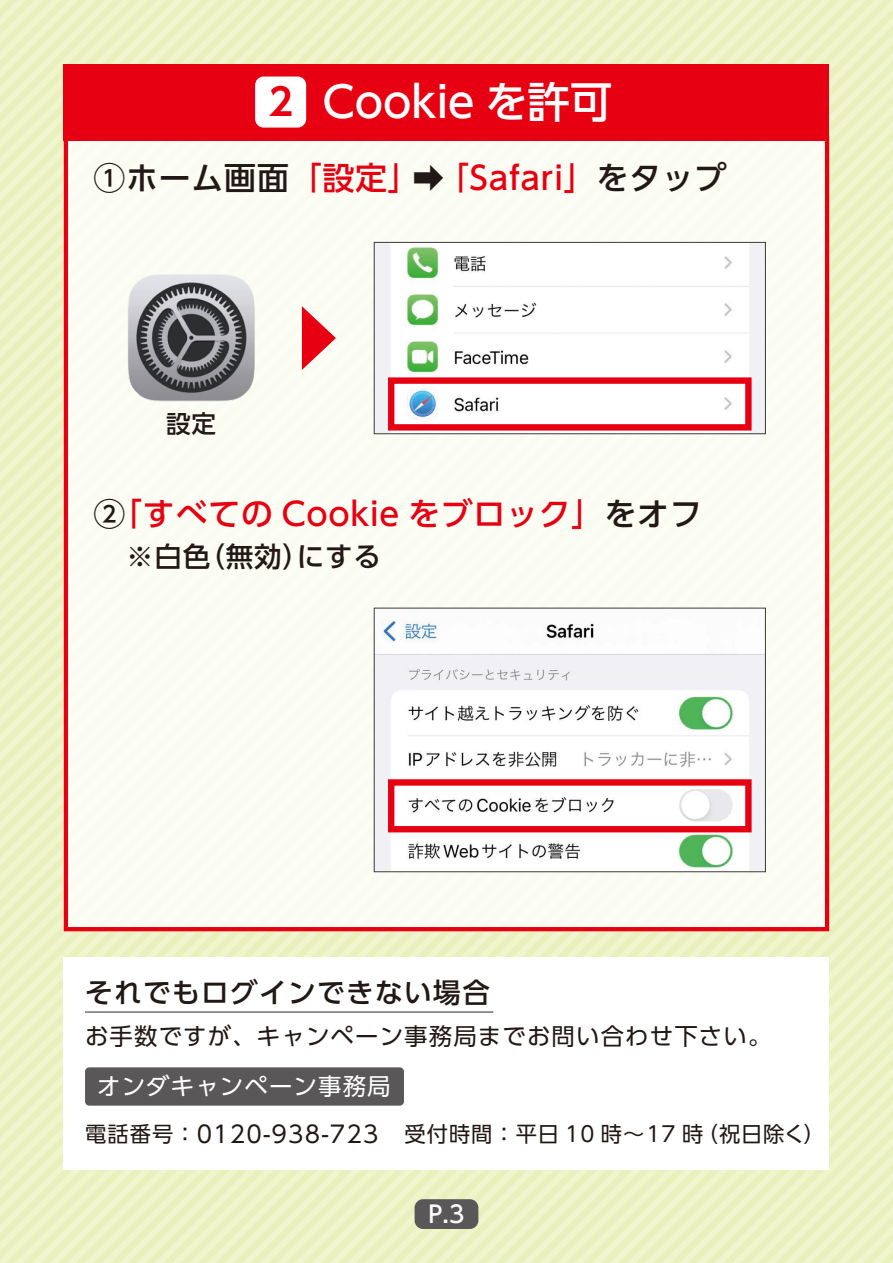
<style>
.page{position:relative;width:893px;height:1263px;background:#edf3c6}
.page>*{position:absolute;margin:0;border:0;box-sizing:border-box;transform-origin:0 0}
.t1{font:500 42.45px "UD Shin Go Pro";color:#fff}
.t2{font:700 37.2px "UD Shin Go Pro De";color:#e60012}
.t3{font:500 31.95px "UD Shin Go Pro";letter-spacing:.025em;color:#e60012}
.t4{font:500 27.6px "UD Shin Go Pro";letter-spacing:.05em;color:#221815}
.t5{font:500 24.45px "UD Shin Go Pro";color:#221815}
.t6{font:23.4px "UD Shin Go Pro";letter-spacing:.05em;color:#221815}
.t7{font:23.4px "UD Shin Go Pro";letter-spacing:.05em;color:#fff}
.t8{font:500 23.4px "UD Shin Go Pro";color:#fff}
.t9{font:21.3px "UD Shin Go Pro";letter-spacing:.05em;color:#221815}
.s1{color:#221815}
.s2{font-size:23.4px}
</style>
<div class="page">
<div style="left:64px;top:140px;width:765px;height:791px;background:#fafcf2"></div>
<div style="left:64px;top:64px;width:765px;height:76px;background:#e60012"></div>
<img style="left:376px;top:610px;width:388px;height:260px">
<img style="left:376px;top:244px;width:388px;height:188px">
<div style="left:374px;top:242px;width:392px;height:192px;border:1px solid #3e3a39"></div>
<div style="left:374px;top:608px;width:392px;height:264px;border:1px solid #3e3a39"></div>
<div style="left:64px;top:957px;width:765px;height:212px;background:#fff"></div>
<div style="left:415px;top:1199px;width:63px;height:30px;background:#595757;border-radius:9px"></div>
<div style="left:388px;top:377px;width:364px;height:54px;border:6px solid #e60012"></div>
<div style="left:388px;top:779px;width:364px;height:53px;border:6px solid #e60012"></div>
<svg style="left:302px;top:306px;width:34px;height:64px;background:#f07f83"></svg>
<img style="left:128px;top:274px;width:127px;height:128px">
<div style="left:85px;top:1067px;width:319px;height:39px;background:#595757;border-radius:4px"></div>
<div style="left:255px;top:77px;width:51px;height:51px;background:#fff;border-radius:9px"></div>
<hr style="left:85px;top:1011px;width:408px;height:2px;background:#727171">
<p class="t2" style="left:268px;top:71px;width:26px">2</p>
<h1 class="t1" style="left:323px;top:68px;width:291px">Cookie を許可</h1>
<p class="t3" style="left:94px;top:152px;width:634px"><span class="s1">①ホーム画面</span>「設定」<span class="s1">➡</span>「Safari」<span class="s1">をタップ</span></p>
<p class="t5" style="left:166px;top:404px;width:51px">設定</p>
<p class="t3" style="left:94px;top:488px;width:610px"><span class="s1">②</span>「すべての Cookie をブロック」<span class="s1">をオフ</span></p>
<p class="t4" style="left:126px;top:534px;width:256px">※白色（無効）にする</p>
<p class="t4" style="left:85px;top:970px;width:406px">それでもログインできない場合</p>
<p class="t6" style="left:85px;top:1017px;width:688px">お手数ですが、キャンペーン事務局までお問い合わせ下さい。</p>
<p class="t7" style="left:97px;top:1067px;width:295px">オンダキャンペーン事務局</p>
<p class="t9" style="left:85px;top:1117px;width:742px">電話番号：<span class="s2">0120-938-723　</span>受付時間：平日 10 時～17 時（祝日除く）</p>
<p class="t8" style="left:428px;top:1195px;width:38px">P.3</p>
</div>
